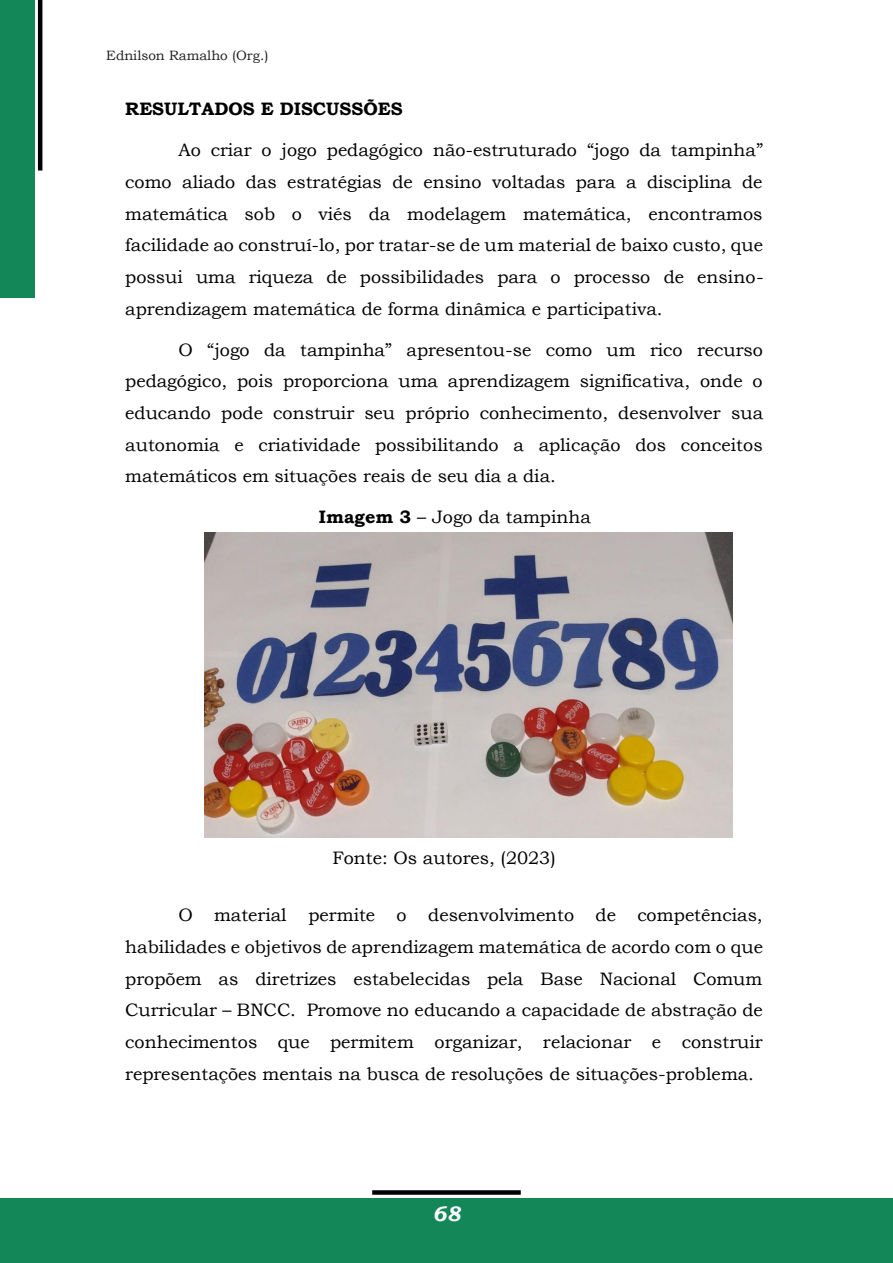
<style>
.page{position:relative;width:893px;height:1263px;background:#fff}
.page>*{position:absolute;margin:0;border:0;box-sizing:border-box;transform-origin:0 0}
.t1{font:italic 700 21px "Bookman Old Style";color:#fff}
.t2{font:18px/31.7px "Bookman Old Style";color:#000;text-align:justify}
.t3{font:700 18px "Bookman Old Style";color:#000}
.t4{font:13.5px "Bookman Old Style";color:#231f20}
.s1{font-weight:700}
</style>
<div class="page">
<div style="left:0;top:1199px;width:893px;height:64px;background:#148759"></div>
<div style="left:0;top:0;width:34px;height:298px;background:#148759"></div>
<hr style="left:38px;top:0;width:4px;height:171px;background:#000">
<div style="left:372px;top:1190px;width:149px;height:5px;background:#000"></div>
<img style="left:205px;top:532px;width:527px;height:306px">
<p class="t4" style="left:106px;top:46px;width:164px">Ednilson Ramalho (Org.)</p>
<p class="t3" style="left:125px;top:96px;width:279px">RESULTADOS E DISCUSSÕES</p>
<p class="t2" style="left:125px;top:134px;width:640px;text-indent:53px">Ao criar o jogo pedagógico não-estruturado “jogo da tampinha” como aliado das estratégias de ensino voltadas para a disciplina de matemática sob o viés da modelagem matemática, encontramos facilidade ao construí-lo, por tratar-se de um material de baixo custo, que possui uma riqueza de possibilidades para o processo de ensino&shy;aprendizagem matemática de forma dinâmica e participativa.</p>
<p class="t2" style="left:125px;top:334px;width:639px;text-indent:53px">O “jogo da tampinha” apresentou-se como um rico recurso pedagógico, pois proporciona uma aprendizagem significativa, onde o educando pode construir seu próprio conhecimento, desenvolver sua autonomia e criatividade possibilitando a aplicação dos conceitos matemáticos em situações reais de seu dia a dia.</p>
<p class="t2" style="left:319px;top:501px;width:273px"><span class="s1">Imagem 3</span> – Jogo da tampinha</p>
<p class="t2" style="left:332px;top:842px;width:225px">Fonte: Os autores, (2023)</p>
<p class="t2" style="left:125px;top:899px;width:639px;text-indent:53px">O material permite o desenvolvimento de competências, habilidades e objetivos de aprendizagem matemática de acordo com o que propõem as diretrizes estabelecidas pela Base Nacional Comum Curricular – BNCC. Promove no educando a capacidade de abstração de conhecimentos que permitem organizar, relacionar e construir representações mentais na busca de resoluções de situações-problema.</p>
<p class="t1" style="left:432px;top:1198px;width:30px">68</p>
</div>
